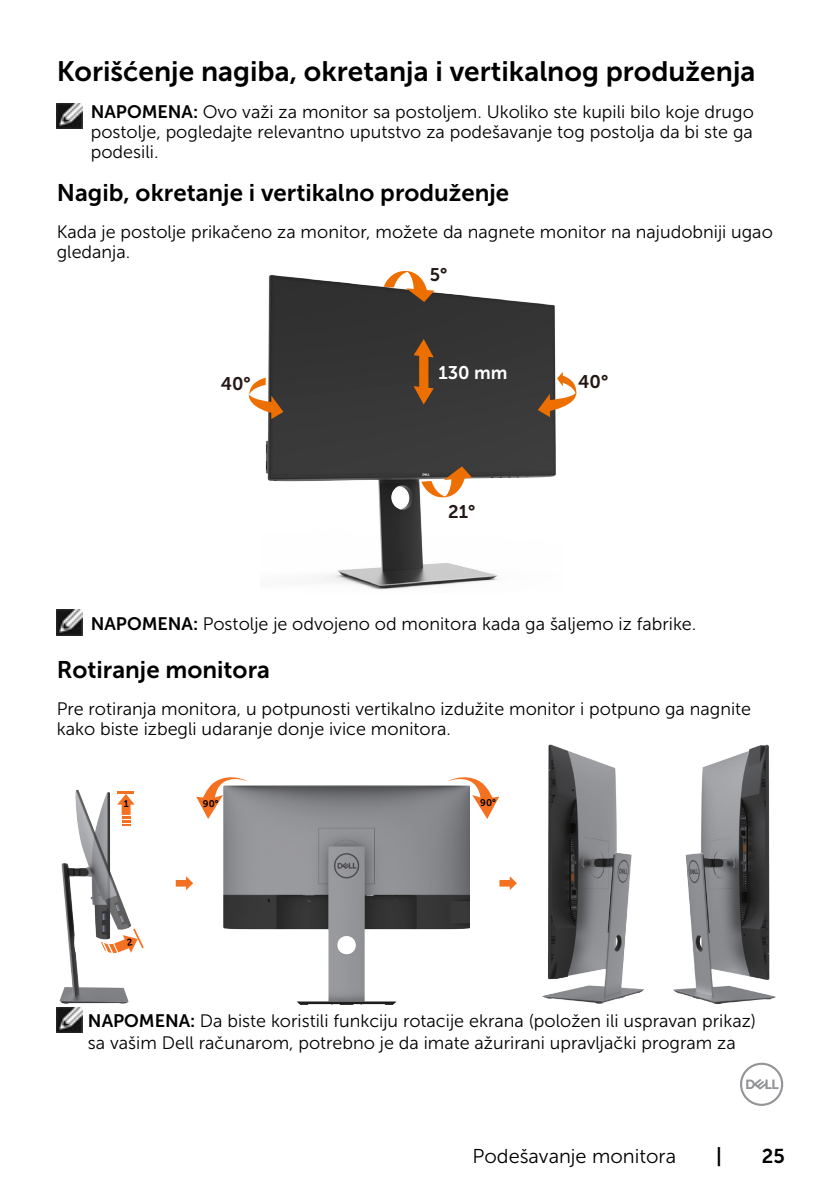
<style>
.page{position:relative;width:840px;height:1191px;background:#fff}
.page>*{position:absolute;margin:0;border:0;box-sizing:border-box;transform-origin:0 0}
.Head2{font:28px "Museo Sans For Dell 700";color:#000}
.Paragraph{font:24px "Museo Sans For Dell 700";color:#000}
.t1{font:20px "Museo Sans For Dell 300";color:#000}
.t2{font:20px "Museo Sans For Dell 700";color:#000}
.t3{font:18.2px "Museo Sans For Dell 700";color:#231815}
.t4{font:18.2px "Museo Sans For Dell 700";color:#fff}
.Caution_Warning{font:18px/20px "Museo Sans For Dell 300";color:#000;text-align:justify}
.Paragraph-2{font:18px/20px "Museo Sans For Dell 300";color:#000}
.t5{font:9.6px "Museo Sans For Dell 700";color:#000}
.s1{font-family:"Museo Sans For Dell 700"}
</style>
<div class="page">
<svg style="left:740px;top:1062px;width:42px;height:44px"></svg>
<img style="left:57px;top:103px;width:25px;height:26px">
<img style="left:265px;top:274px;width:291px;height:316px">
<svg style="left:383px;top:271px;width:51px;height:31px"></svg>
<svg style="left:537px;top:372px;width:40px;height:45px"></svg>
<svg style="left:421px;top:466px;width:51px;height:34px"></svg>
<svg style="left:413px;top:339px;width:20px;height:65px"></svg>
<svg style="left:248px;top:377px;width:35px;height:94px"></svg>
<img style="left:57px;top:610px;width:25px;height:25px">
<img style="left:223px;top:786px;width:246px;height:218px">
<img style="left:59px;top:789px;width:73px;height:215px">
<svg style="left:117px;top:791px;width:18px;height:35px"></svg>
<svg style="left:196px;top:777px;width:52px;height:42px"></svg>
<svg style="left:446px;top:777px;width:53px;height:42px"></svg>
<svg style="left:176px;top:876px;width:17px;height:14px"></svg>
<svg style="left:499px;top:876px;width:17px;height:14px"></svg>
<img style="left:542px;top:744px;width:103px;height:260px">
<img style="left:673px;top:744px;width:103px;height:260px">
<img style="left:57px;top:1007px;width:25px;height:25px">
<svg style="left:100px;top:928px;width:44px;height:25px"></svg>
<p class="Head2" style="left:57px;top:55px;width:699px">Korišćenje nagiba, okretanja i vertikalnog produženja</p>
<p class="Caution_Warning" style="left:91px;top:102px;width:664px"><span class="s1">NAPOMENA:</span> Ovo važi za monitor sa postoljem. Ukoliko ste kupili bilo koje drugo postolje, pogledajte relevantno uputstvo za podešavanje tog postolja da bi ste ga podesili.</p>
<p class="Paragraph" style="left:57px;top:179px;width:453px">Nagib, okretanje i vertikalno produženje</p>
<p class="Paragraph-2" style="left:57px;top:222px;width:717px">Kada je postolje prikačeno za monitor, možete da nagnete monitor na najudobniji ugao gledanja.</p>
<p class="t3" style="left:429px;top:265px;width:19px">5°</p>
<p class="t4" style="left:438px;top:362px;width:71px">130 mm</p>
<p class="t3" style="left:220px;top:374px;width:32px">40°</p>
<p class="t3" style="left:578px;top:372px;width:32px">40°</p>
<p class="t3" style="left:448px;top:501px;width:29px">21°</p>
<p class="Caution_Warning" style="left:91px;top:614px;width:606px"><span class="s1">NAPOMENA:</span> Postolje je odvojeno od monitora kada ga šaljemo iz fabrike.</p>
<p class="Paragraph" style="left:57px;top:656px;width:214px">Rotiranje monitora</p>
<p class="Paragraph-2" style="left:57px;top:699px;width:695px">Pre rotiranja monitora, u potpunosti vertikalno izdužite monitor i potpuno ga nagnite kako biste izbegli udaranje donje ivice monitora.</p>
<p class="t5" style="left:124px;top:798px;width:6px">1</p>
<p class="t5" style="left:203px;top:798px;width:17px">90°</p>
<p class="t5" style="left:480px;top:797px;width:17px">90°</p>
<p class="Caution_Warning" style="left:88px;top:1010px;width:669px;line-height:21.6px"><span class="s1">NAPOMENA:</span> Da biste koristili funkciju rotacije ekrana (položen ili uspravan prikaz) sa vašim Dell računarom, potrebno je da imate ažurirani upravljački program za</p>
<p class="t1" style="left:472px;top:1145px;width:205px">Podešavanje monitora</p>
<p class="t2" style="left:715px;top:1144px;width:7px">|</p>
<p class="t2" style="left:761px;top:1144px;width:24px">25</p>
</div>
